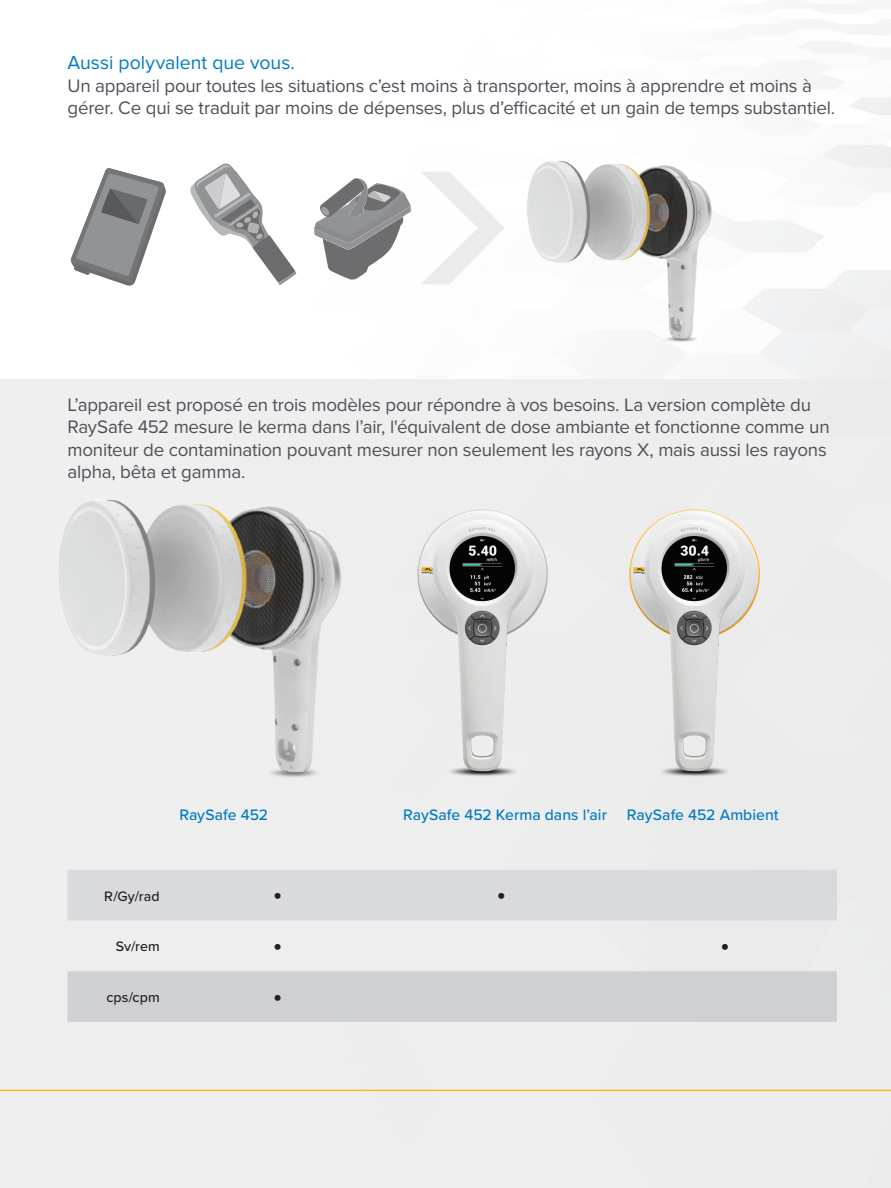
<style>
.page{position:relative;width:891px;height:1188px;background:#fff}
.page>*{position:absolute;margin:0;border:0;box-sizing:border-box;transform-origin:0 0}
.t1{font:19.5px "Proxima Nova";color:#007bc3}
.t2{font:18.75px/22.5px "Proxima Nova";letter-spacing:-.01em;color:#4c5159}
.t3{font:500 15.75px "Proxima Nova";color:#007bc3}
.t4{font:500 14.25px "Proxima Nova";letter-spacing:.005em;color:#231f20}
</style>
<div class="page">
<div style="left:0;top:379px;width:891px;height:809px;background:#ebebeb"></div>
<hr style="left:0;top:1090px;width:891px;height:1px;background:#f7be21">
<img style="left:417px;top:509px;width:131px;height:267px">
<img style="left:59px;top:499px;width:282px;height:278px">
<img style="left:629px;top:509px;width:131px;height:267px">
<svg style="left:421px;top:172px;width:81px;height:112px"></svg>
<img style="left:502px;top:138px;width:237px;height:223px">
<svg style="left:71px;top:168px;width:95px;height:118px"></svg>
<svg style="left:314px;top:178px;width:97px;height:102px"></svg>
<svg style="left:190px;top:163px;width:107px;height:123px"></svg>
<div style="left:68px;top:870px;width:769px;height:50px;background:#d9dadd"></div>
<div style="left:68px;top:971px;width:769px;height:51px;background:#cfd0d4"></div>
<p class="t1" style="left:68px;top:52px;width:229px">Aussi polyvalent que vous.</p>
<p class="t2" style="left:68px;top:75px;width:769px">Un appareil pour toutes les situations c’est moins à transporter, moins à apprendre et moins à gérer. Ce qui se traduit par moins de dépenses, plus d’efficacité et un gain de temps substantiel.</p>
<p class="t2" style="left:68px;top:394px;width:764px">L’appareil est proposé en trois modèles pour répondre à vos besoins. La version complète du RaySafe 452 mesure le kerma dans l’air, l'équivalent de dose ambiante et fonctionne comme un moniteur de contamination pouvant mesurer non seulement les rayons X, mais aussi les rayons alpha, bêta et gamma.</p>
<p class="t3" style="left:179px;top:803px;width:90px">RaySafe 452</p>
<p class="t3" style="left:403px;top:803px;width:205px">RaySafe 452 Kerma dans l’air</p>
<p class="t3" style="left:627px;top:803px;width:153px">RaySafe 452 Ambient</p>
<p class="t4" style="left:104px;top:885px;width:57px">R/Gy/rad</p>
<p class="t4" style="left:116px;top:936px;width:46px">Sv/rem</p>
<p class="t4" style="left:106px;top:987px;width:55px">cps/cpm</p>
</div>
